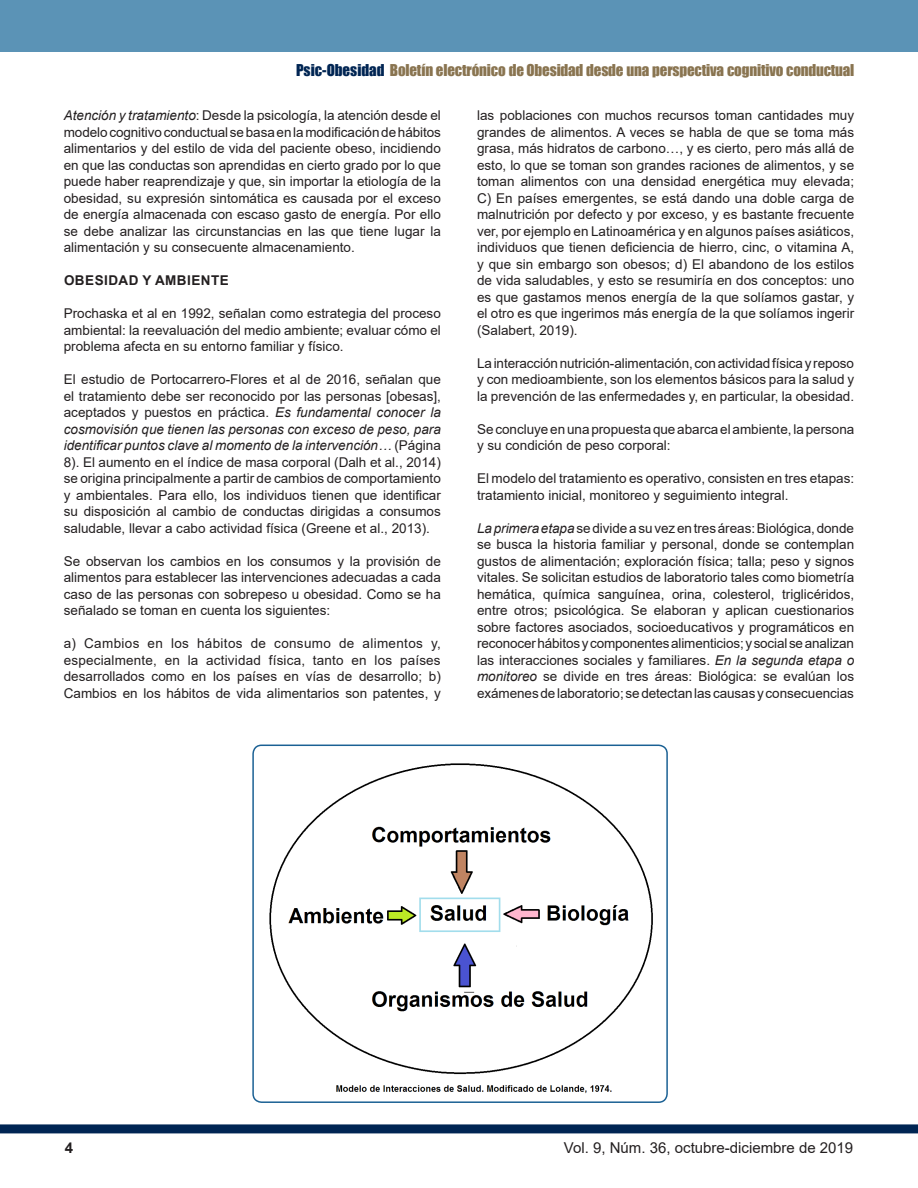
<style>
.page{position:relative;width:918px;height:1188px;background:#fff}
.page>*{position:absolute;margin:0;border:0;box-sizing:border-box;transform-origin:0 0}
.t1{font:15px "Impact";letter-spacing:-.01em;color:#897450}
.t2{font:15px "Arial";color:#231f20}
.t3{font:700 15px "Arial";color:#231f20}
.t4{font:13.5px/16.5px "Arial";color:#231f20;text-align:justify}
.t5{font:700 13.5px "Arial";letter-spacing:.035em;color:#231f20}
.s1{color:#002553}
.s2{font-style:italic}
</style>
<div class="page">
<div style="left:0;top:1124px;width:918px;height:9px;background:#002553"></div>
<img style="left:253px;top:745px;width:414px;height:357px">
<div style="left:252px;top:745px;width:416px;height:358px;border:2px solid #1b6194;border-radius:9px"></div>
<div style="left:0;top:0;width:918px;height:51px;background:#5b93b6"></div>
<p class="t1" style="left:296px;top:59px;width:560px"><span class="s1">Psic-Obesidad</span> Boletín electrónico de Obesidad desde una perspectiva cognitivo conductual</p>
<p class="t4" style="left:64px;top:107px;width:379px"><span class="s2">Atención y tratamiento</span>: Desde la psicología, la atención desde el modelo cognitivo conductual se basa en la modificación de hábitos alimentarios y del estilo de vida del paciente obeso, incidiendo en que las conductas son aprendidas en cierto grado por lo que puede haber reaprendizaje y que, sin importar la etiología de la obesidad, su expresión sintomática es causada por el exceso de energía almacenada con escaso gasto de energía. Por ello se debe analizar las circunstancias en las que tiene lugar la alimentación y su consecuente almacenamiento.</p>
<p class="t5" style="left:64px;top:271px;width:166px">OBESIDAD Y AMBIENTE</p>
<p class="t4" style="left:64px;top:305px;width:379px">Prochaska et al en 1992, señalan como estrategia del proceso ambiental: la reevaluación del medio ambiente; evaluar cómo el problema afecta en su entorno familiar y físico.</p>
<p class="t4" style="left:64px;top:371px;width:379px">El estudio de Portocarrero-Flores et al de 2016, señalan que el tratamiento debe ser reconocido por las personas [obesas], aceptados y puestos en práctica. <span class="s2">Es fundamental conocer la cosmovisión que tienen las personas con exceso de peso, para identificar puntos clave al momento de la intervención…</span> (Página 8). El aumento en el índice de masa corporal (Dalh et al., 2014) se origina principalmente a partir de cambios de comportamiento y ambientales. Para ello, los individuos tienen que identificar su disposición al cambio de conductas dirigidas a consumos saludable, llevar a cabo actividad física (Greene et al., 2013).</p>
<p class="t4" style="left:64px;top:553px;width:379px">Se observan los cambios en los consumos y la provisión de alimentos para establecer las intervenciones adecuadas a cada caso de las personas con sobrepeso u obesidad. Como se ha señalado se toman en cuenta los siguientes:</p>
<p class="t4" style="left:64px;top:635px;width:379px">a) Cambios en los hábitos de consumo de alimentos y, especialmente, en la actividad física, tanto en los países desarrollados como en los países en vías de desarrollo; b)<br>Cambios en los hábitos de vida alimentarios son patentes, y</p>
<p class="t4" style="left:477px;top:107px;width:379px">las poblaciones con muchos recursos toman cantidades muy grandes de alimentos. A veces se habla de que se toma más grasa, más hidratos de carbono…, y es cierto, pero más allá de esto, lo que se toman son grandes raciones de alimentos, y se toman alimentos con una densidad energética muy elevada; C) En países emergentes, se está dando una doble carga de malnutrición por defecto y por exceso, y es bastante frecuente ver, por ejemplo en Latinoamérica y en algunos países asiáticos, individuos que tienen deficiencia de hierro, cinc, o vitamina A, y que sin embargo son obesos; d) El abandono de los estilos de vida saludables, y esto se resumiría en dos conceptos: uno es que gastamos menos energía de la que solíamos gastar, y el otro es que ingerimos más energía de la que solíamos ingerir (Salabert, 2019).</p>
<p class="t4" style="left:477px;top:355px;width:379px">La interacción nutrición-alimentación, con actividad física y reposo y con medioambiente, son los elementos básicos para la salud y la prevención de las enfermedades y, en particular, la obesidad.</p>
<p class="t4" style="left:477px;top:421px;width:379px">Se concluye en una propuesta que abarca el ambiente, la persona y su condición de peso corporal:</p>
<p class="t4" style="left:477px;top:470px;width:379px">El modelo del tratamiento es operativo, consisten en tres etapas: tratamiento inicial, monitoreo y seguimiento integral.</p>
<p class="t4" style="left:477px;top:520px;width:379px"><span class="s2">La primera etapa</span> se divide a su vez en tres áreas: Biológica, donde se busca la historia familiar y personal, donde se contemplan gustos de alimentación; exploración física; talla; peso y signos vitales. Se solicitan estudios de laboratorio tales como biometría hemática, química sanguínea, orina, colesterol, triglicéridos, entre otros; psicológica. Se elaboran y aplican cuestionarios sobre factores asociados, socioeducativos y programáticos en reconocer hábitos y componentes alimenticios; y social se analizan las interacciones sociales y familiares. <span class="s2">En la segunda etapa o monitoreo</span> se divide en tres áreas: Biológica: se evalúan los exámenes de laboratorio; se detectan las causas y consecuencias</p>
<p class="t3" style="left:65px;top:1137px;width:10px">4</p>
<p class="t2" style="left:564px;top:1137px;width:291px">Vol. 9, Núm. 36, octubre-diciembre de 2019</p>
</div>
